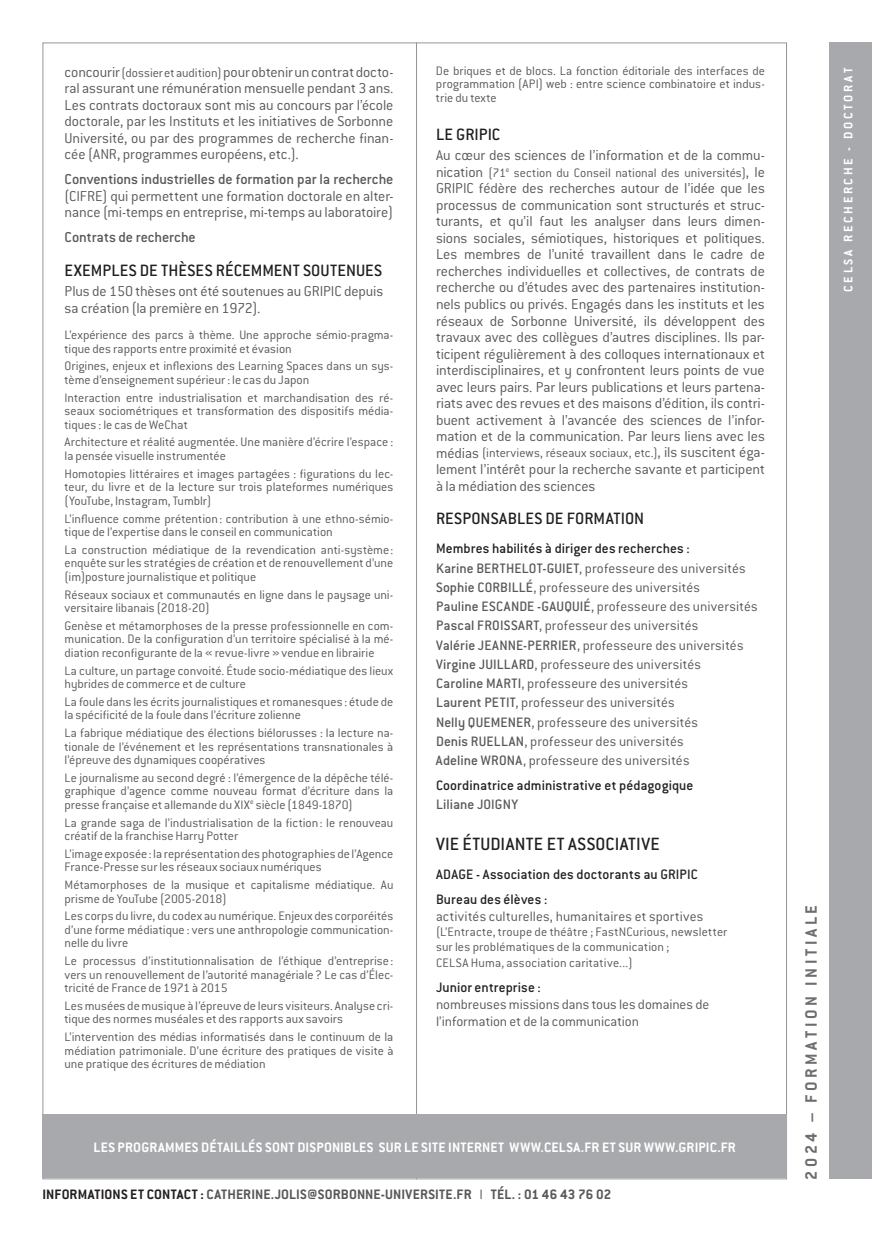
<style>
.page{position:relative;width:872px;height:1242px;background:#fff}
.page>*{position:absolute;margin:0;border:0;box-sizing:border-box;transform-origin:0 0}
.t1{font:500 19.5px "Conduit ITC";letter-spacing:.02em;color:#231f20}
.t2{font:500 18px "Conduit ITC";letter-spacing:.01em;color:#231f20}
.t3{font:700 18px "Conduit ITC";letter-spacing:.2em;color:#6c6d70}
.t4{font:300 15.75px/16.5px "Conduit ITC";letter-spacing:-.005em;color:#57585a}
.t5{font:500 15.75px "Conduit ITC";letter-spacing:-.005em;color:#57585a}
.t6{font:300 15px/19.2px "Conduit ITC";letter-spacing:.005em;color:#57585a}
.t7{font:500 15px/19.2px "Conduit ITC";letter-spacing:.01em;color:#231f20}
.t8{font:700 15px "Conduit ITC";letter-spacing:.03em;color:#fff}
.t9{font:700 15px "Conduit ITC";letter-spacing:.01em;color:#57585a}
.t10{font:500 15px "Conduit ITC";letter-spacing:.005em;color:#57585a}
.t11{font:300 13.5px/13.5px "Conduit ITC";color:#57585a}
.t12{font:700 13.5px "Conduit ITC";letter-spacing:.2em;color:#fff}
.s1{font-size:13.5px}
.s2{font-size:15.75px}
.s3{color:#57585a}
.s4{font-weight:300;color:#57585a}
.s5{font-weight:500}
.s6{color:#231f20}
.s7{font-weight:300}
</style>
<div class="page">
<hr style="left:416px;top:43px;width:1px;height:1136px;background:#939598">
<div style="left:829px;top:43px;width:43px;height:1136px;background:#a8a9ad"></div>
<div style="left:43px;top:1114px;width:744px;height:64px;background:#a8a9ad"></div>
<p class="t4" style="left:65px;top:63px;width:330px;text-align:justify">concourir <span class="s1">(dossier et audition)</span> pour obtenir un contrat docto&shy;ral assurant une rémunération mensuelle pendant 3 ans.<br>Les contrats doctoraux sont mis au concours par l’école doctorale, par les Instituts et les initiatives de Sorbonne Université, ou par des programmes de recherche finan&shy;cée (ANR, programmes européens, etc.).</p>
<p class="t5" style="left:65px;top:170px;width:330px">Conventions industrielles de formation par la recherche</p>
<p class="t4" style="left:65px;top:187px;width:330px">(CIFRE) qui permettent une formation doctorale en alter&shy;nance (mi-temps en entreprise, mi-temps au laboratoire)</p>
<p class="t5" style="left:65px;top:228px;width:133px">Contrats de recherche</p>
<h2 class="t2" style="left:65px;top:260px;width:161px">EXEMPLES DE THÈSES réce</h2>
<h2 class="t2" style="left:251px;top:260px;width:80px">mment soutenues</h2>
<p class="t4" style="left:65px;top:283px;width:320px">Plus de 150 thèses ont été soutenues au GRIPIC depuis sa création (la première en 1972).</p>
<p class="t11" style="left:65px;top:328px;width:330px">L’expérience des parcs à thème. Une approche sémio-pragma&shy;tique des rapports entre proximité et évasion</p>
<p class="t11" style="left:65px;top:359px;width:330px">Origines, enjeux et inflexions des Learning Spaces dans un sys&shy;tème d’enseignement supérieur : le cas du Japon</p>
<p class="t11" style="left:65px;top:391px;width:330px;text-align:justify">Interaction entre industrialisation et marchandisation des ré&shy;seaux sociométriques et transformation des dispositifs média&shy;tiques : le cas de WeChat</p>
<p class="t11" style="left:65px;top:435px;width:330px">Architecture et réalité augmentée. Une manière d’écrire l’espace : la pensée visuelle instrumentée</p>
<p class="t11" style="left:65px;top:467px;width:330px;text-align:justify">Homotopies littéraires et images partagées : figurations du lec&shy;teur, du livre et de la lecture sur trois plateformes numériques (YouTube, Instagram, Tumblr)</p>
<p class="t11" style="left:65px;top:511px;width:330px">L’influence comme prétention: contribution à une ethno-sémio&shy;tique de l’expertise dans le conseil en communication</p>
<p class="t11" style="left:65px;top:543px;width:330px;text-align:justify">La construction médiatique de la revendication anti-système: enquête sur les stratégies de création et de renouvellement d’une (im)posture journalistique et politique</p>
<p class="t11" style="left:65px;top:587px;width:330px">Réseaux sociaux et communautés en ligne dans le paysage uni&shy;versitaire libanais (2018-20)</p>
<p class="t11" style="left:65px;top:619px;width:330px;text-align:justify">Genèse et métamorphoses de la presse professionnelle en com&shy;munication. De la configuration d’un territoire spécialisé à la mé&shy;diation reconfigurante de la « revue-livre » vendue en librairie</p>
<p class="t11" style="left:65px;top:663px;width:330px">La culture, un partage convoité. Étude socio-médiatique des lieux hybrides de commerce et de culture</p>
<p class="t11" style="left:65px;top:695px;width:330px">La foule dans les écrits journalistiques et romanesques : étude de la spécificité de la foule dans l’écriture zolienne</p>
<p class="t11" style="left:65px;top:726px;width:330px;text-align:justify">La fabrique médiatique des élections biélorusses : la lecture na&shy;tionale de l’événement et les représentations transnationales à l’épreuve des dynamiques coopératives</p>
<p class="t11" style="left:65px;top:771px;width:330px;text-align:justify">Le journalisme au second degré : l’émergence de la dépêche télé&shy;graphique d’agence comme nouveau format d’écriture dans la presse française et allemande du XIX<sup>e</sup> siècle (1849-1870)</p>
<p class="t11" style="left:65px;top:815px;width:330px">La grande saga de l’industrialisation de la fiction: le renouveau créatif de la franchise Harry Potter</p>
<p class="t11" style="left:65px;top:847px;width:330px">L’image exposée: la représentation des photographies de l’Agence<br>France-Presse sur les réseaux sociaux numériques</p>
<p class="t11" style="left:65px;top:878px;width:330px">Métamorphoses de la musique et capitalisme médiatique. Au prisme de YouTube (2005-2018)</p>
<p class="t11" style="left:65px;top:909px;width:330px;text-align:justify">Les corps du livre, du codex au numérique. Enjeux des corporéités d’une forme médiatique : vers une anthropologie communication&shy;nelle du livre</p>
<p class="t11" style="left:65px;top:954px;width:330px;text-align:justify">Le processus d’institutionnalisation de l’éthique d’entreprise: vers un renouvellement de l’autorité managériale? Le cas d’Élec&shy;tricité de France de 1971 à 2015</p>
<p class="t11" style="left:65px;top:999px;width:330px">Les musées de musique à l’épreuve de leurs visiteurs. Analyse cri&shy;tique des normes muséales et des rapports aux savoirs</p>
<p class="t11" style="left:65px;top:1030px;width:330px;text-align:justify">L’intervention des médias informatisés dans le continuum de la médiation patrimoniale. D’une écriture des pratiques de visite à une pratique des écritures de médiation</p>
<p class="t11" style="left:436px;top:64px;width:330px;text-align:justify">De briques et de blocs. La fonction éditoriale des interfaces de programmation (API) web : entre science combinatoire et indus&shy;trie du texte</p>
<h2 class="t2" style="left:436px;top:124px;width:66px">Le GRIPIC</h2>
<p class="t4" style="left:436px;top:147px;width:330px">Au cœur des sciences de l’information et de la commu-</p>
<p class="t11" style="left:436px;top:166px;width:330px"><span class="s2">nication</span> (71<sup>e</sup> section du Conseil national des universités)<span class="s2">, le</span></p>
<p class="t4" style="left:436px;top:180px;width:330px;text-align:justify">GRIPIC fédère des recherches autour de l’idée que les processus de communication sont structurés et struc&shy;turants, et qu’il faut les analyser dans leurs dimen&shy;sions sociales, sémiotiques, historiques et politiques.<br>Les membres de l’unité travaillent dans le cadre de recherches individuelles et collectives, de contrats de recherche ou d’études avec des partenaires institution&shy;nels publics ou privés. Engagés dans les instituts et les réseaux de Sorbonne Université, ils développent des travaux avec des collègues d’autres disciplines. Ils par&shy;ticipent régulièrement à des colloques internationaux et interdisciplinaires, et y confrontent leurs points de vue avec leurs pairs. Par leurs publications et leurs partena&shy;riats avec des revues et des maisons d’édition, ils contri&shy;buent activement à l’avancée des sciences de l’infor&shy;mation et de la communication. Par leurs liens avec les</p>
<p class="t11" style="left:436px;top:446px;width:330px"><span class="s2">médias</span> (interviews, réseaux sociaux, etc.)<span class="s2">, ils suscitent éga-</span></p>
<p class="t4" style="left:436px;top:461px;width:330px">lement l’intérêt pour la recherche savante et participent à la médiation des sciences</p>
<h2 class="t2" style="left:436px;top:508px;width:210px">RESPONSABLEs DE FORMATION</h2>
<p class="t7" style="left:436px;top:539px;width:311px">Membres habilités à diriger des recherches :<br><span class="s3">Karine BERTHELOT-GUIET</span><span class="s4">, professeure des universités<br></span><span class="s3">Sophie Corbillé</span></p>
<p class="t6" style="left:533px;top:577px;width:168px">, professeure des universités</p>
<p class="t6" style="left:436px;top:597px;width:323px;text-indent:101px"><span class="s5">-Gauquié</span>, professeure des universités<br><span class="s5">Pascal Froissart</span>, professeur des universités<br><span class="s5">Valérie Jeanne-Perrier</span></p>
<p class="t10" style="left:436px;top:598px;width:84px">Pauline Escande</p>
<p class="t6" style="left:577px;top:635px;width:168px">, professeure des universités</p>
<p class="t10" style="left:436px;top:655px;width:57px">Virgine Juill</p>
<p class="t6" style="left:436px;top:654px;width:267px;text-indent:76px"><span class="s5">ard</span>, professeure des universités <span class="s5">Caroline Marti</span>, professeure des universités <span class="s5">Laurent Petit</span>, professeur des universités <span class="s5">Nelly Quemener</span></p>
<p class="t6" style="left:531px;top:712px;width:168px">, professeure des universités</p>
<p class="t6" style="left:436px;top:731px;width:255px;text-indent:73px"><span class="s5">an</span>, professeur des universités<br><span class="s5">Adeline WRONA</span>, professeure des universités</p>
<p class="t7" style="left:436px;top:775px;width:259px">Coordinatrice administrative et pédagogique</p>
<p class="t10" style="left:436px;top:796px;width:84px">Liliane Joigny</p>
<h1 class="t1" style="left:436px;top:833px;width:36px">VIE étudi</h1>
<h1 class="t1" style="left:505px;top:833px;width:156px">ante et ASSOCIATIVE</h1>
<p class="t7" style="left:436px;top:862px;width:263px;line-height:25px">ADAGE - Association des doctorants au GRIPIC<br>Bureau des élèves :</p>
<p class="t6" style="left:436px;top:906px;width:269px">activités culturelles, humanitaires et sportives</p>
<p class="t11" style="left:436px;top:924px;width:293px;line-height:15px">(L’Entracte, troupe de théâtre ; FastNCurious, newsletter sur les problématiques de la communication ;</p>
<p class="t11" style="left:436px;top:956px;width:198px">CELSA Huma, association caritative...)</p>
<p class="t7" style="left:436px;top:978px;width:106px">Junior entreprise :</p>
<p class="t6" style="left:436px;top:996px;width:275px;line-height:16.5px">nombreuses missions dans tous les domaines de l’information et de la communication</p>
<p class="t10" style="left:436px;top:732px;width:51px">Denis Ruell</p>
<p class="t8" style="left:94px;top:1138px;width:65px">LES PROGRAMM</p>
<p class="t8" style="left:184px;top:1138px;width:90px">ES DÉTAI LLÉS SONT</p>
<p class="t8" style="left:297px;top:1138px;width:432px">DISPONI BLES SUR LE SITE INTERN ET WWW.CELSA.FR ET SUR WWW.GRI PIC.FR</p>
<p class="t9" style="left:43px;top:1186px;width:385px"><span class="s6">INFORMATIONS ET CONTACT :</span> CATHERINE.JOLIS@SORBONNE-UNIVERSIT</p>
<p class="t9" style="left:445px;top:1186px;width:167px">E.FR <span class="s7">I</span> TÉL. : 01 46 43 76 02</p>
<p class="t12" style="left:840px;top:292px;width:224px;rotate:-90deg">CELSA RECHERCHE - DOCTORAT</p>
<h2 class="t3" style="left:800px;top:1180px;width:276px;rotate:-90deg">2024 – FORMATION INITIALE</h2>
</div>
